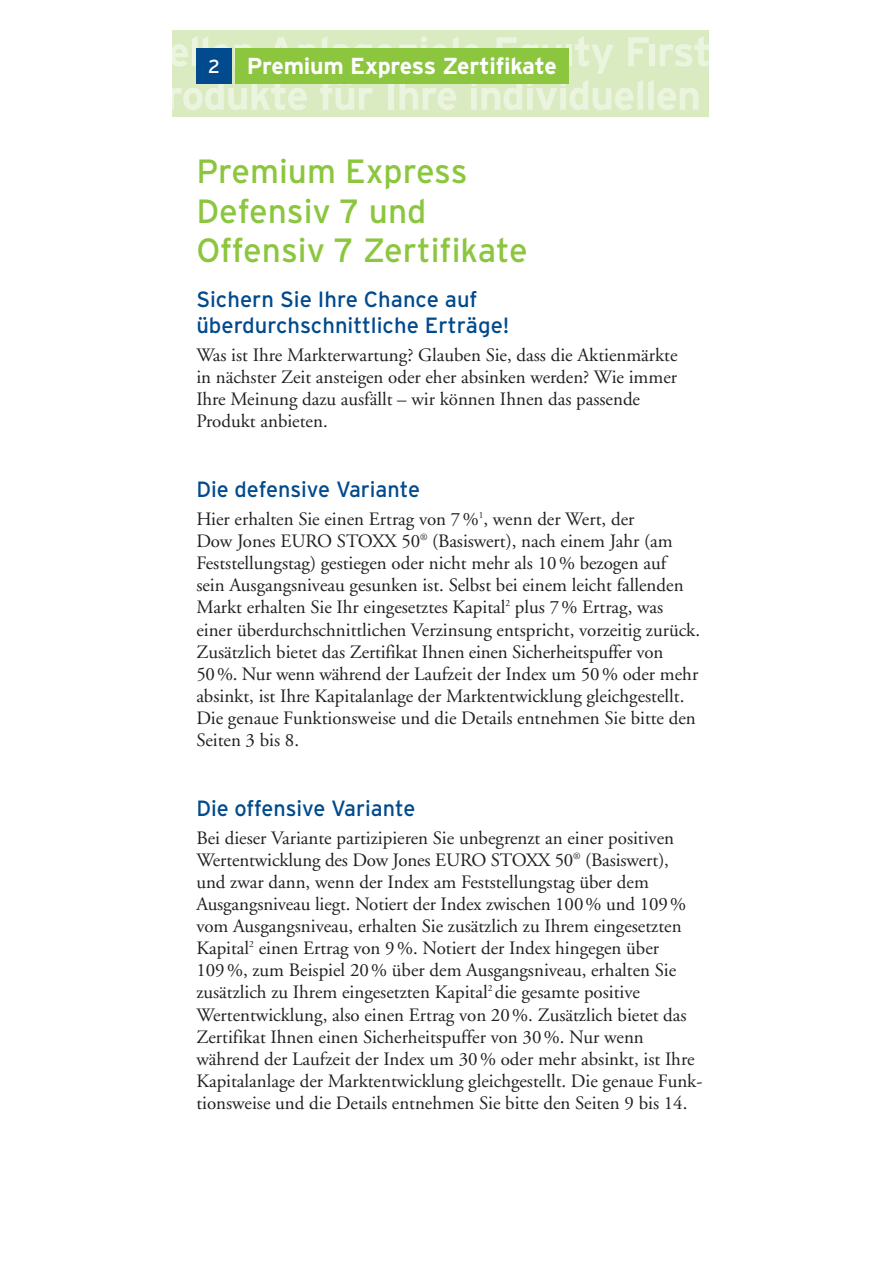
<style>
.page{position:relative;width:893px;height:1263px;background:#fff}
.page>*{position:absolute;margin:0;border:0;box-sizing:border-box;transform-origin:0 0}
.t1{font:33.6px/39.9px "Interstate";color:#8bc63e}
.t2{font:700 23.1px "Interstate";letter-spacing:-.01em;color:#fff}
.t3{font:22.05px/26.2px "Interstate";color:#004a8d}
.t4{font:18.9px/22px "Adobe Garamond LT";color:#231f20}
.s1{font-weight:400;font-size:18.9px}
</style>
<div class="page">
<div style="left:172px;top:31px;width:536px;height:86px;background:#daeac1"></div>
<svg style="left:172px;top:36px;width:536px;height:74px"></svg>
<div style="left:235px;top:49px;width:333px;height:35px;background:#8bc63e"></div>
<div style="left:196px;top:49px;width:36px;height:35px;background:#004a8d"></div>
<p class="t2" style="left:208px;top:58px;width:350px"><span class="s1">2</span> Premium Express Zertifikate</p>
<h1 class="t1" style="left:196px;top:154px;width:333px">Premium Express<br>Defensiv 7 und<br>Offensiv 7 Zertifikate</h1>
<p class="t3" style="left:196px;top:287px;width:314px">Sichern Sie Ihre Chance auf überdurchschnittliche Erträge!</p>
<p class="t4" style="left:196px;top:345px;width:482px">Was ist Ihre Markterwartung? Glauben Sie, dass die Aktienmärkte in nächster Zeit ansteigen oder eher absinken werden? Wie immer Ihre Meinung dazu ausfällt – wir können Ihnen das passende Produkt anbieten.</p>
<p class="t3" style="left:196px;top:478px;width:225px">Die defensive Variante</p>
<p class="t4" style="left:196px;top:510px;width:505px">Hier erhalten Sie einen Ertrag von 7 %<sup>1</sup>, wenn der Wert, der<br>Dow Jones EURO STOXX 50<sup>®</sup> (Basiswert), nach einem Jahr (am Feststellungstag) gestiegen oder nicht mehr als 10 % bezogen auf<br>sein Ausgangsniveau gesunken ist. Selbst bei einem leicht fallenden Markt erhalten Sie Ihr eingesetztes Kapital<sup>2</sup> plus 7 % Ertrag, was einer überdurchschnittlichen Verzinsung entspricht, vorzeitig zurück.<br>Zusätzlich bietet das Zertifikat Ihnen einen Sicherheitspuffer von 50%. Nur wenn während der Laufzeit der Index um 50 % oder mehr absinkt, ist Ihre Kapitalanlage der Marktentwicklung gleichgestellt.<br>Die genaue Funktionsweise und die Details entnehmen Sie bitte den Seiten 3 bis 8.</p>
<p class="t3" style="left:196px;top:797px;width:220px">Die offensive Variante</p>
<p class="t4" style="left:196px;top:829px;width:507px">Bei dieser Variante partizipieren Sie unbegrenzt an einer positiven Wertentwicklung des Dow Jones EURO STOXX 50<sup>®</sup> (Basiswert), und zwar dann, wenn der Index am Feststellungstag über dem Ausgangsniveau liegt. Notiert der Index zwischen 100% und 109% vom Ausgangsniveau, erhalten Sie zusätzlich zu Ihrem eingesetzten Kapital<sup>2</sup> einen Ertrag von 9 %. Notiert der Index hingegen über<br>109 %, zum Beispiel 20 % über dem Ausgangsniveau, erhalten Sie zusätzlich zu Ihrem eingesetzten Kapital<sup>2</sup> die gesamte positive Wertentwicklung, also einen Ertrag von 20 %. Zusätzlich bietet das Zertifikat Ihnen einen Sicherheitspuffer von 30 %. Nur wenn während der Laufzeit der Index um 30 % oder mehr absinkt, ist Ihre Kapitalanlage der Marktentwicklung gleichgestellt. Die genaue Funk&shy;tionsweise und die Details entnehmen Sie bitte den Seiten 9 bis 14.</p>
</div>
